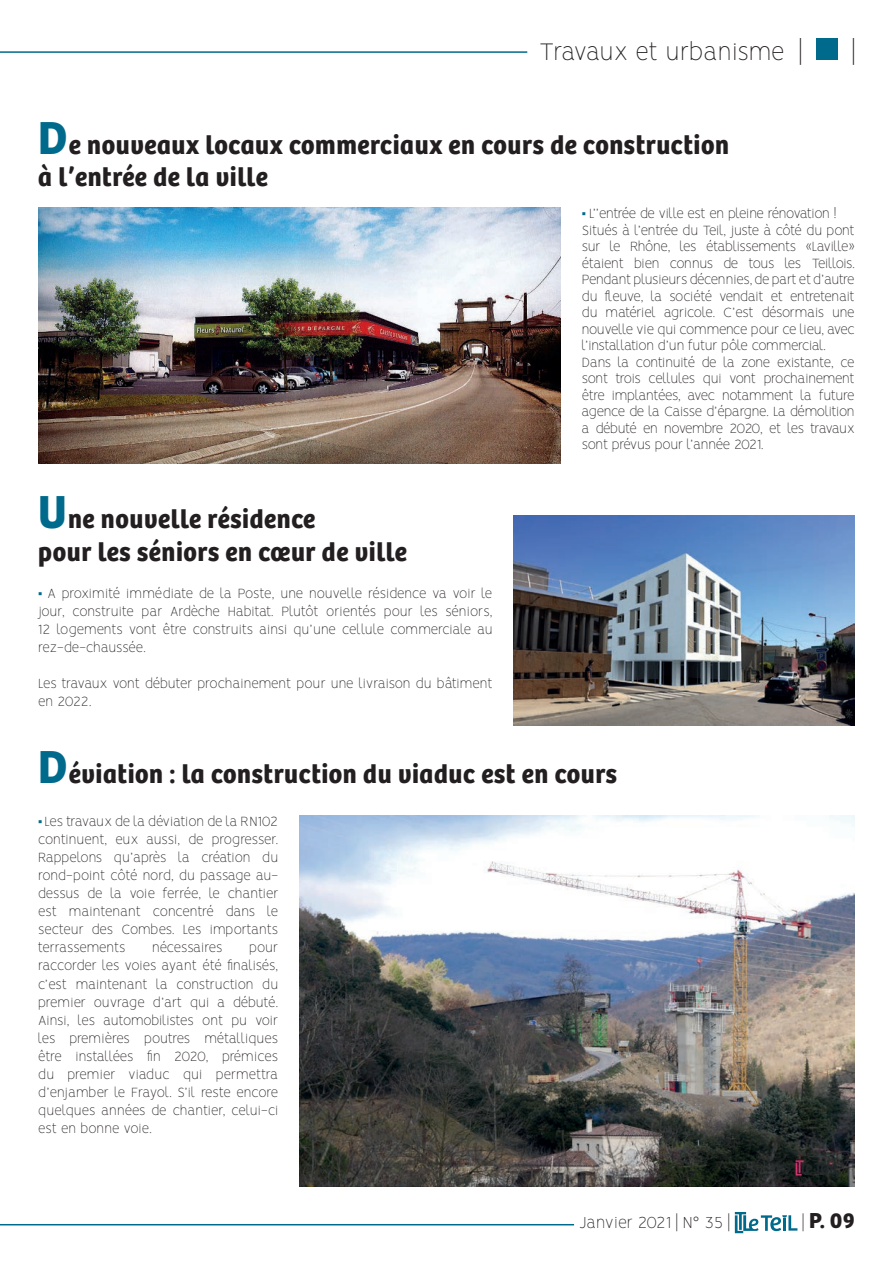
<style>
.page{position:relative;width:893px;height:1263px;background:#fff}
.page>*{position:absolute;margin:0;border:0;box-sizing:border-box;transform-origin:0 0}
.t1{font:700 27px/32.4px "Bree";letter-spacing:.025em;color:#231f20;scale:.95 1}
.t2{font:100 27px "Vision";letter-spacing:.005em;color:#231f20}
.t3{font:700 22.5px "Bree";color:#231f20}
.t4{font:100 18px "Vision";letter-spacing:-.015em;color:#231f20}
.t5{font:100 15px/18px "Vision";letter-spacing:-.015em;color:#231f20;text-align:justify}
.s1{font-size:48px;color:#006a8d}
.s2{font-family:"Vision";font-weight:100;font-size:18px}
</style>
<div class="page">
<hr style="left:0;top:1224px;width:574px;height:1px;background:#006a8d">
<svg style="left:735px;top:1212px;width:62px;height:21px"></svg>
<hr style="left:0;top:51px;width:527px;height:2px;background:#006a8d">
<div style="left:816px;top:38px;width:22px;height:22px;background:#006a8d"></div>
<img style="left:38px;top:208px;width:523px;height:255px">
<img style="left:514px;top:515px;width:341px;height:211px">
<img style="left:299px;top:816px;width:556px;height:370px">
<h1 class="t2" style="left:539px;top:36px;width:264px">Travaux et urbanisme |</h1>
<h1 class="t2" style="left:852px;top:36px;width:4px">|</h1>
<h1 class="t1" style="left:38px;top:129px;width:728px"><span class="s1">D</span>e nouveaux locaux commerciaux en cours de construction à l’entrée de la ville</h1>
<h1 class="t1" style="left:38px;top:503px;width:389px"><span class="s1">U</span>ne nouvelle résidence<br>pour les séniors en cœur de ville</h1>
<p class="t5" style="left:38px;top:586px;width:456px;text-indent:9px">A proximité immédiate de la Poste, une nouvelle résidence va voir le jour, construite par Ardèche Habitat. Plutôt orientés pour les séniors, 12 logements vont être construits ainsi qu’une cellule commerciale au rez-de-chaussée.</p>
<p class="t5" style="left:38px;top:676px;width:456px">Les travaux vont débuter prochainement pour une livraison du bâtiment en 2022.</p>
<p class="t5" style="left:582px;top:207px;width:274px;line-height:16.5px;text-align:left;text-indent:7px">L’’entrée de ville est en pleine rénovation !<br>Situés à l’entrée du Teil, juste à côté du pont sur le Rhône, les établissements «Laville» étaient bien connus de tous les Teillois.<br>Pendant plusieurs décennies, de part et d’autre du fleuve, la société vendait et entretenait du matériel agricole. C’est désormais une nouvelle vie qui commence pour ce lieu, avec l’installation d’un futur pôle commercial.<br>Dans la continuité de la zone existante, ce sont trois cellules qui vont prochainement être implantées, avec notamment la future agence de la Caisse d’épargne. La démolition a débuté en novembre 2020, et les travaux sont prévus pour l’année 2021.</p>
<h1 class="t1" style="left:38px;top:758px;width:611px"><span class="s1">D</span>éviation : la construction du viaduc est en cours</h1>
<p class="t5" style="left:38px;top:814px;width:241px;text-indent:6px">Les travaux de la déviation de la RN102 continuent, eux aussi, de progresser.<br>Rappelons qu’après la création du rond-point côté nord, du passage au&shy;dessus de la voie ferrée, le chantier est maintenant concentré dans le secteur des Combes. Les importants terrassements</p>
<p class="t5" style="left:152px;top:940px;width:72px">nécessaires</p>
<p class="t5" style="left:38px;top:940px;width:241px;text-indent:211px">pour raccorder les voies ayant été finalisés, c’est maintenant la construction du premier ouvrage d’art qui a débuté.<br>Ainsi, les automobilistes ont pu voir les premières poutres métalliques être installées fin 2020, prémices du premier viaduc qui permettra d’enjamber le Frayol. S’il reste encore quelques années de chantier, celui-ci est en bonne voie.</p>
<p class="t4" style="left:579px;top:1212px;width:152px">Janvier 2021 | N° 35 |</p>
<h2 class="t3" style="left:802px;top:1207px;width:54px"><span class="s2">|</span> P. 09</h2>
</div>
